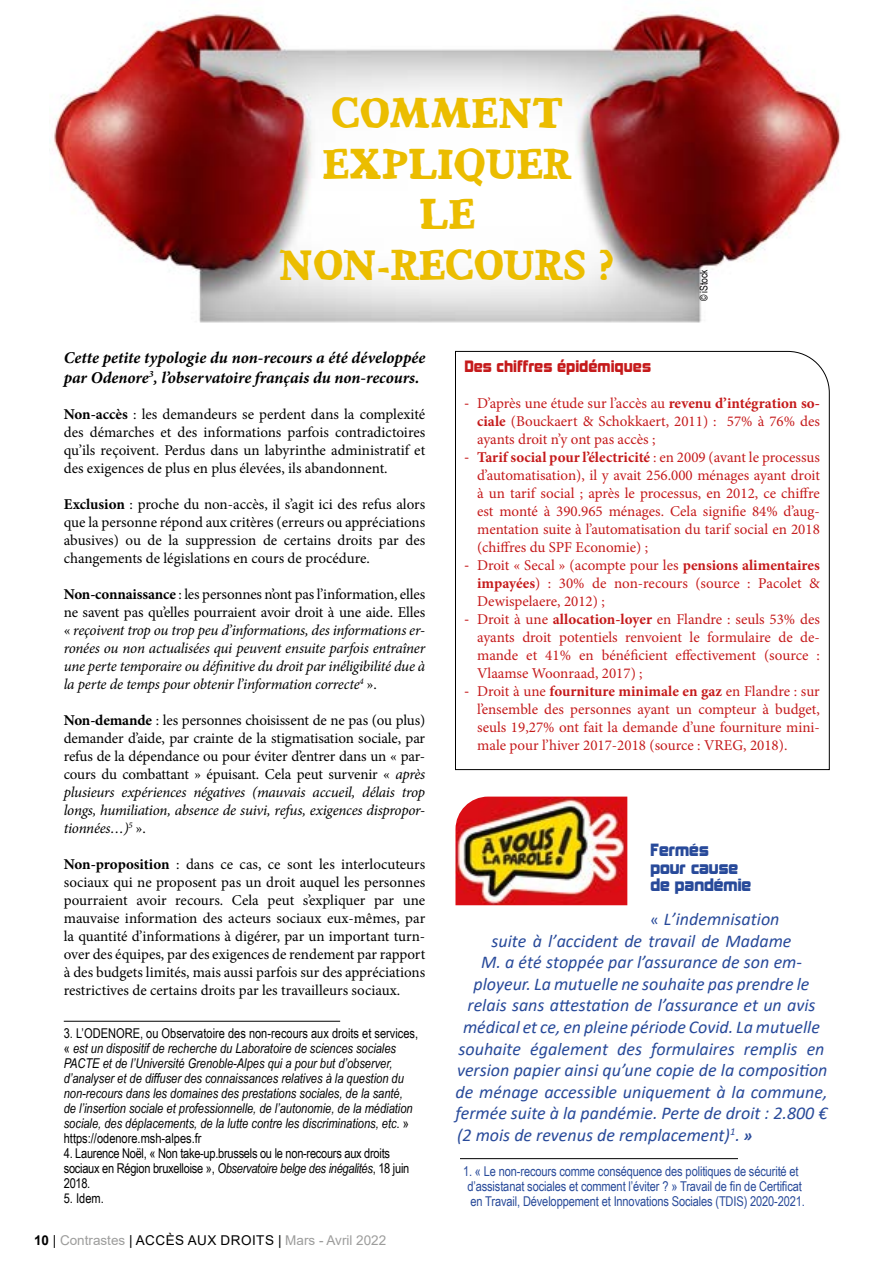
<style>
.page{position:relative;width:893px;height:1263px;background:#fff}
.page>*{position:absolute;margin:0;border:0;box-sizing:border-box;transform-origin:0 0}
.t1{font:42px/50.4px "Bountiful";color:#ebbd00;text-align:center}
.t2{font:italic 18px "Calibri";color:#284a9a}
.t3{font:italic 700 16.5px/19.8px "Minion Pro";letter-spacing:-.005em;color:#000}
.t4{font:16.5px/17.9px "Kimberley";color:#284a9a}
.t5{font:15px/18px "Minion Pro";letter-spacing:-.005em;color:#000;text-align:justify}
.t6{font:15px/18px "Minion Pro";color:#c51a1b;text-align:justify}
.t7{font:italic 15px/18px "Minion Pro";letter-spacing:-.02em;color:#000;text-align:justify}
.t8{font:15px "Kimberley Bl";color:#c51a1b}
.t9{font:italic 13.5px/15px "Arial Narrow";color:#000}
.t10{font:13.5px/15px "Arial Narrow";letter-spacing:-.01em;color:#284a9a;text-align:center}
.t11{font:13.5px/15px "Arial Narrow";letter-spacing:-.02em;color:#000}
.t12{font:13.5px "Arial";color:#9d9d9c}
.t13{font:10.5px "Arial Narrow";color:#000}
.s1{font-weight:700}
.s2{font-weight:700;font-style:normal}
.s3{font-style:normal}
.s4{font-style:italic}
.s5{font-weight:700;color:#000}
.s6{color:#000}
.s7{font-family:"Calibri"}
.s8{font-style:normal;font-size:16.5px}
.s9{font-weight:700;font-size:16.5px}
</style>
<div class="page">
<hr style="left:64px;top:1021px;width:276px;height:1px;background:#000">
<svg style="left:455px;top:351px;width:375px;height:419px"></svg>
<img style="left:50px;top:12px;width:791px;height:311px">
<hr style="left:460px;top:1158px;width:278px;height:1px;background:#000">
<img style="left:455px;top:797px;width:172px;height:108px">
<h1 class="t1" style="left:279px;top:88px;width:338px">COMMENT<br>EXPLIQUER<br>LE<br>NON-RECOURS ?</h1>
<p class="t13" style="left:696px;top:301px;width:34px;rotate:-90deg">© iStock</p>
<p class="t3" style="left:64px;top:348px;width:363px">Cette petite typologie du non-recours a été développée par Odenore<sup>3</sup>, l’observatoire français du non-recours.</p>
<p class="t5" style="left:64px;top:405px;width:363px"><span class="s1">Non-accès</span> : les demandeurs se perdent dans la complexité des démarches et des informations parfois contradictoires qu’ils reçoivent. Perdus dans un labyrinthe administratif et des exigences de plus en plus élevées, ils abandonnent.</p>
<p class="t5" style="left:64px;top:495px;width:363px"><span class="s1">Exclusion</span> : proche du non-accès, il s’agit ici des refus alors que la personne répond aux critères (erreurs ou appréciations abusives) ou de la suppression de certains droits par des changements de législations en cours de procédure.</p>
<p class="t7" style="left:64px;top:585px;width:363px"><span class="s2">Non-connaissance</span> <span class="s3">: les personnes n’ont pas l’information, elles ne savent pas qu’elles pourraient avoir droit à une aide. Elles «</span> reçoivent trop ou trop peu d’informations, des informations er&shy;ronées ou non actualisées qui peuvent ensuite parfois entraîner une perte temporaire ou définitive du droit par inéligibilité due à la perte de temps pour obtenir l’information correcte<sup>4</sup> <span class="s3">».</span></p>
<p class="t5" style="left:64px;top:711px;width:363px"><span class="s1">Non-demande</span> : les personnes choisissent de ne pas (ou plus) demander d’aide, par crainte de la stigmatisation sociale, par refus de la dépendance ou pour éviter d’entrer dans un « par&shy;cours du combattant » épuisant. Cela peut survenir « <span class="s4">après plusieurs expériences négatives (mauvais accueil, délais trop longs, humiliation, absence de suivi, refus, exigences dispropor&shy;tionnées…)</span><sup>5</sup> ».</p>
<p class="t5" style="left:64px;top:855px;width:363px"><span class="s1">Non-proposition</span> : dans ce cas, ce sont les interlocuteurs sociaux qui ne proposent pas un droit auquel les personnes pourraient avoir recours. Cela peut s’expliquer par une mauvaise information des acteurs sociaux eux-mêmes, par la quantité d’informations à digérer, par un important turn&shy;over des équipes, par des exigences de rendement par rapport à des budgets limités, mais aussi parfois sur des appréciations restrictives de certains droits par les travailleurs sociaux.</p>
<p class="t9" style="left:64px;top:1026px;width:356px"><span class="s3">3. L’ODENORE, ou Observatoire des non-recours aux droits et services, «</span> est un dispositif de recherche du Laboratoire de sciences sociales PACTE et de l’Université Grenoble-Alpes qui a pour but d’observer, d’analyser et de diffuser des connaissances relatives à la question du non-recours dans les domaines des prestations sociales, de la santé, de l’insertion sociale et professionnelle, de l’autonomie, de la médiation sociale, des déplacements, de la lutte contre les discriminations, etc. <span class="s3">» https://odenore.msh-alpes.fr</span></p>
<p class="t11" style="left:64px;top:1146px;width:347px">4. Laurence Noël, « Non take-up.brussels ou le non-recours aux droits sociaux en Région bruxelloise », <span class="s4">Observatoire belge des inégalités</span>, 18 juin<br>2018.</p>
<p class="t11" style="left:64px;top:1191px;width:42px">5. Idem.</p>
<p class="t12" style="left:34px;top:1231px;width:354px"><span class="s5">10</span> <span class="s6">|</span> Contrastes <span class="s6">| ACCÈS AUX DROITS |</span> Mars - Avril 2022</p>
<p class="t8" style="left:464px;top:357px;width:188px">Des chiffres épidémiques</p>
<p class="t6" style="left:477px;top:394px;width:344px;text-indent:-13px"><span class="s7">-</span> D’après une étude sur l’accès au <span class="s1">revenu d’intégration so&shy;ciale</span> (Bouckaert &amp; Schokkaert, 2011) : 57% à 76% des ayants droit n’y ont pas accès ;</p>
<p class="t6" style="left:477px;top:448px;width:344px;text-indent:-13px"><span class="s7">-</span> <span class="s1">Tarif social pour l’électricité</span> : en 2009 (avant le processus d’automatisation), il y avait 256.000 ménages ayant droit à un tarif social ; après le processus, en 2012, ce chiffre est monté à 390.965 ménages. Cela signifie 84% d’aug&shy;mentation suite à l’automatisation du tarif social en 2018 (chiffres du SPF Economie) ;</p>
<p class="t6" style="left:477px;top:556px;width:344px;text-indent:-13px"><span class="s7">-</span> Droit « Secal » (acompte pour les <span class="s1">pensions alimentaires impayées</span>) : 30% de non-recours (source : Pacolet &amp; Dewispelaere, 2012) ;</p>
<p class="t6" style="left:477px;top:610px;width:344px;text-indent:-13px"><span class="s7">-</span> Droit à une <span class="s1">allocation-loyer</span> en Flandre : seuls 53% des ayants droit potentiels renvoient le formulaire de de&shy;mande et 41% en bénéficient effectivement (source :<br>Vlaamse Woonraad, 2017) ;</p>
<p class="t6" style="left:477px;top:682px;width:344px;text-indent:-13px"><span class="s7">-</span> Droit à une <span class="s1">fourniture minimale en gaz</span> en Flandre : sur l’ensemble des personnes ayant un compteur à budget, seuls 19,27% ont fait la demande d’une fourniture mini&shy;male pour l’hiver 2017-2018 (source : VREG, 2018).</p>
<p class="t4" style="left:650px;top:841px;width:102px">Fermés<br>pour cause de pandémie</p>
<p class="t2" style="left:650px;top:906px;width:131px"><span class="s8">«</span> L’indemnisation</p>
<p class="t2" style="left:491px;top:928px;width:301px">suite à l’accident de travail de Madame</p>
<p class="t2" style="left:481px;top:950px;width:323px">M. a été stoppée par l’assurance de son em-</p>
<p class="t2" style="left:473px;top:971px;width:337px">ployeur. La mutuelle ne souhaite pas prendre le</p>
<p class="t2" style="left:467px;top:993px;width:349px">relais sans attestation de l’assurance et un avis</p>
<p class="t2" style="left:463px;top:1014px;width:358px">médical et ce, en pleine période Covid. La mutuelle</p>
<p class="t2" style="left:458px;top:1036px;width:368px">souhaite également des formulaires remplis en</p>
<p class="t2" style="left:457px;top:1058px;width:372px">version papier ainsi qu’une copie de la composition</p>
<p class="t2" style="left:455px;top:1079px;width:374px">de ménage accessible uniquement à la commune,</p>
<p class="t2" style="left:455px;top:1101px;width:374px">fermée suite à la pandémie. Perte de droit : 2.800 €</p>
<p class="t2" style="left:457px;top:1122px;width:297px">(2 mois de revenus de remplacement)<sup>1</sup>. <span class="s9">»</span></p>
<p class="t10" style="left:463px;top:1163px;width:343px">1. « Le non-recours comme conséquence des politiques de sécurité et d’assistanat sociales et comment l’éviter ? » Travail de fin de Certificat en Travail, Développement et Innovations Sociales (TDIS) 2020-2021.</p>
</div>
